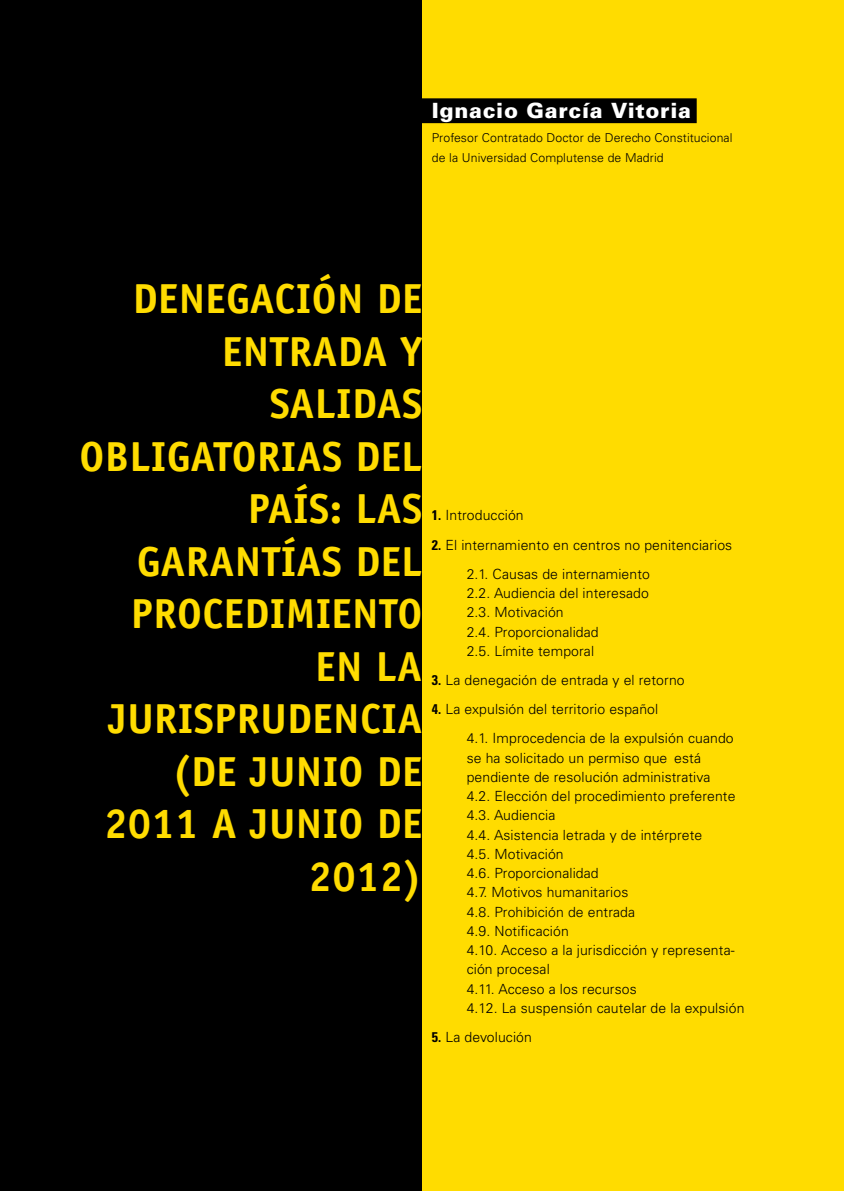
<style>
.page{position:relative;width:844px;height:1191px;background:#fff}
.page>*{position:absolute;margin:0;border:0;box-sizing:border-box;transform-origin:0 0}
.t1{font:700 42px/52.5px "Officina Sans";letter-spacing:.01em;color:#ffdc00;text-align:right}
.t2{font:900 21px "Univers";letter-spacing:.035em;color:#fff}
.t3{font:300 14px/19.2px "Univers";letter-spacing:.01em;color:#000}
.t4{font:300 12.25px/19.2px "Univers";letter-spacing:.01em;color:#000}
.s1{font-weight:700;font-stretch:condensed}
</style>
<div class="page">
<div style="left:0;top:0;width:843px;height:1191px;background:#ffdc00"></div>
<div style="left:0;top:0;width:422px;height:1191px;background:#000"></div>
<div style="left:305px;top:99px;width:390px;height:23px;background:#000"></div>
<div style="left:304px;top:98px;width:392px;height:25px;border:2px solid #000"></div>
<h2 class="t2" style="left:432px;top:98px;width:260px">Ignacio García Vitoria</h2>
<p class="t4" style="left:432px;top:128px;width:302px">Profesor Contratado Doctor de Derecho Constitucional de la Universidad Complutense de Madrid</p>
<h1 class="t1" style="left:79px;top:272px;width:344px">DENEGACIÓN DE<br>ENTRADA Y<br>SALIDAS<br>OBLIGATORIAS DEL<br>PAÍS: LAS<br>GARANTÍAS DEL<br>PROCEDIMIENTO<br>EN LA<br>JURISPRUDENCIA (DE JUNIO DE<br>2011 A JUNIO DE<br>2012)</h1>
<p class="t3" style="left:432px;top:505px;width:93px"><span class="s1">1.</span> Introducción</p>
<p class="t3" style="left:466px;top:529px;width:267px;line-height:29.2px;text-indent:-35px"><span class="s1">2.</span> El internamiento en centros no penitenciarios<br>2.1. Causas de internamiento</p>
<p class="t3" style="left:466px;top:583px;width:184px">2.2. Audiencia del interesado<br>2.3. Motivación<br>2.4. Proporcionalidad<br>2.5. Límite temporal</p>
<p class="t3" style="left:432px;top:670px;width:254px"><span class="s1">3.</span> La denegación de entrada y el retorno</p>
<p class="t3" style="left:466px;top:694px;width:268px;line-height:29.2px;text-indent:-35px"><span class="s1">4.</span> La expulsión del territorio español<br>4.1. Improcedencia de la expulsión cuando</p>
<p class="t3" style="left:466px;top:747px;width:279px">se ha solicitado un permiso que está pendiente de resolución administrativa<br>4.2. Elección del procedimiento preferente<br>4.3. Audiencia<br>4.4. Asistencia letrada y de intérprete<br>4.5. Motivación<br>4.6. Proporcionalidad<br>4.7. Motivos humanitarios<br>4.8. Prohibición de entrada<br>4.9. Notificación<br>4.10. Acceso a la jurisdicción y representa&shy;ción procesal<br>4.11. Acceso a los recursos<br>4.12. La suspensión cautelar de la expulsión</p>
<p class="t3" style="left:432px;top:1027px;width:101px"><span class="s1">5.</span> La devolución</p>
</div>
